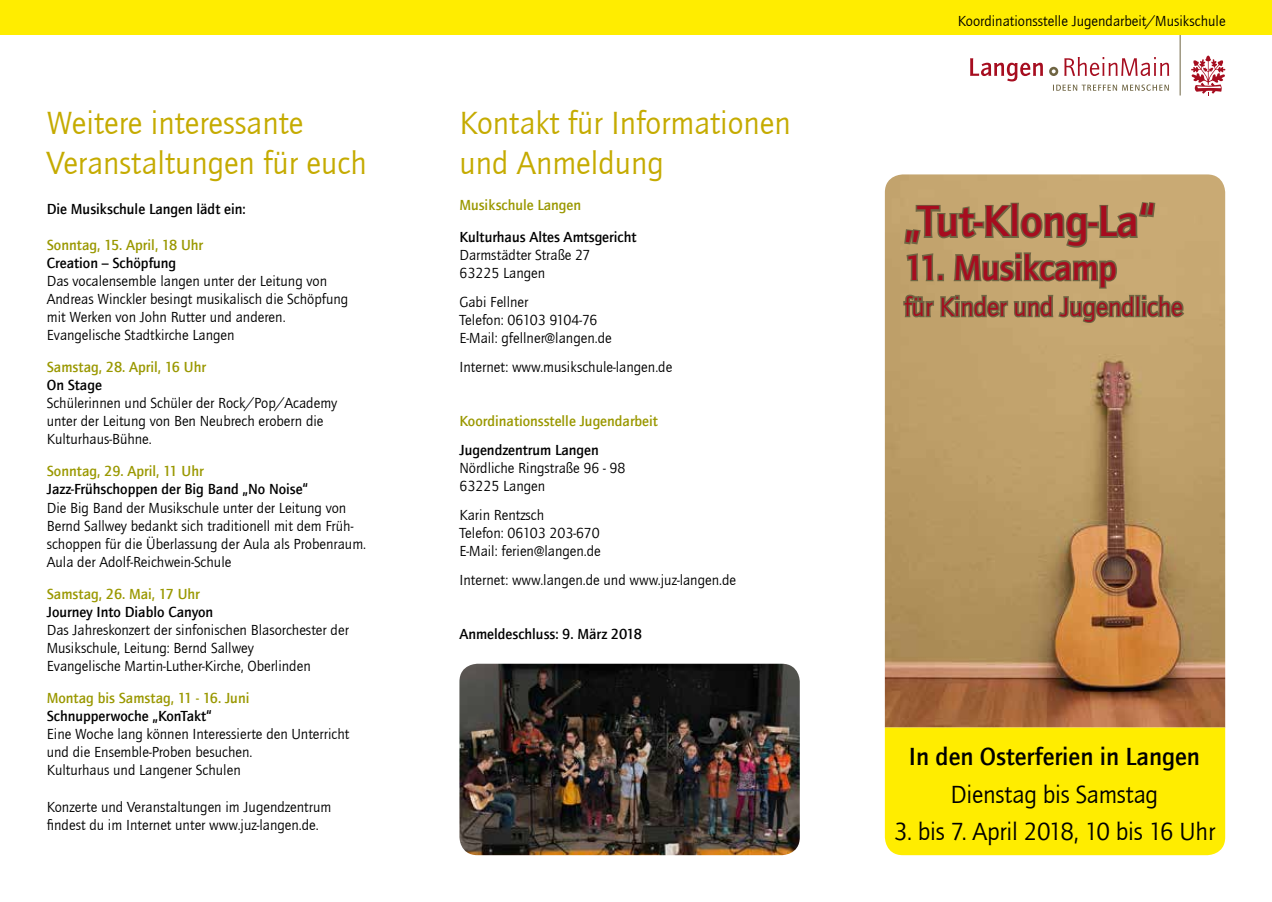
<style>
.page{position:relative;width:1272px;height:902px;background:#fff}
.page>*{position:absolute;margin:0;border:0;box-sizing:border-box;transform-origin:0 0}
.t1{font:500 45px "ITC Quay Sans Com";color:#a60d1f}
.t2{font:500 36px "ITC Quay Sans Com";color:#a60d1f}
.t3{font:33px/39.6px "ITC Quay Sans Com";color:#c5ab00}
.t4{font:27px "ITC Quay Sans Com";color:#a60d1f}
.t5{font:25.5px "ITC Quay Sans Com";letter-spacing:-.01em;color:#000}
.t6{font:500 25.5px "ITC Quay Sans Com";color:#000}
.t7{font:15px/18px "ITC Quay Sans Com";color:#000}
.t8{font:500 15px "ITC Quay Sans Com";color:#000}
.t9{font:500 15px "ITC Quay Sans Com";color:#9a9800}
</style>
<div class="page">
<svg style="left:1053px;top:84px;width:115px;height:7px"></svg>
<svg style="left:1064px;top:57px;width:105px;height:19px"></svg>
<svg style="left:1049px;top:67px;width:9px;height:9px"></svg>
<svg style="left:970px;top:58px;width:73px;height:23px"></svg>
<svg style="left:1191px;top:55px;width:34px;height:40px"></svg>
<hr style="left:1179px;top:34px;width:1px;height:61px;background:#6e6442">
<div style="left:0;top:0;width:1271px;height:34px;background:#ffed00"></div>
<img style="left:884px;top:174px;width:341px;height:553px">
<svg style="left:901px;top:174px;width:285px;height:258px;background:#b69967"></svg>
<div style="left:884px;top:727px;width:341px;height:128px;background:#ffed00"></div>
<img style="left:459px;top:663px;width:340px;height:192px">
<h3 class="t3" style="left:47px;top:103px;width:321px">Weitere interessante<br>Veranstaltungen für euch</h3>
<p class="t8" style="left:47px;top:199px;width:200px">Die Musikschule Langen lädt ein:</p>
<p class="t9" style="left:47px;top:235px;width:158px">Sonntag, 15. April, 18 Uhr</p>
<p class="t8" style="left:47px;top:253px;width:131px">Creation – Schöpfung</p>
<p class="t7" style="left:47px;top:271px;width:303px">Das vocalensemble langen unter der Leitung von Andreas Winckler besingt musikalisch die Schöpfung mit Werken von John Rutter und anderen.<br>Evangelische Stadtkirche Langen</p>
<p class="t9" style="left:47px;top:358px;width:161px">Samstag, 28. April, 16 Uhr</p>
<p class="t8" style="left:47px;top:376px;width:57px">On Stage</p>
<p class="t7" style="left:47px;top:394px;width:292px">Schülerinnen und Schüler der Rock/Pop/Academy unter der Leitung von Ben Neubrech erobern die<br>Kulturhaus-Bühne.</p>
<p class="t9" style="left:47px;top:462px;width:158px">Sonntag, 29. April, 11 Uhr</p>
<p class="t8" style="left:47px;top:480px;width:263px">Jazz-Frühschoppen der Big Band „No Noise“</p>
<p class="t7" style="left:47px;top:498px;width:321px">Die Big Band der Musikschule unter der Leitung von Bernd Sallwey bedankt sich traditionell mit dem Früh&shy;schoppen für die Überlassung der Aula als Probenraum.<br>Aula der Adolf-Reichwein-Schule</p>
<p class="t9" style="left:47px;top:584px;width:154px">Samstag, 26. Mai, 17 Uhr</p>
<p class="t8" style="left:47px;top:602px;width:168px">Journey Into Diablo Canyon</p>
<p class="t7" style="left:47px;top:620px;width:303px">Das Jahreskonzert der sinfonischen Blasorchester der<br>Musikschule, Leitung: Bernd Sallwey<br>Evangelische Martin-Luther-Kirche, Oberlinden</p>
<p class="t9" style="left:47px;top:689px;width:204px">Montag bis Samstag, 11 - 16. Juni</p>
<p class="t8" style="left:47px;top:707px;width:166px">Schnupperwoche „KonTakt“</p>
<p class="t7" style="left:47px;top:725px;width:304px">Eine Woche lang können Interessierte den Unterricht und die Ensemble-Proben besuchen.<br>Kulturhaus und Langener Schulen</p>
<p class="t7" style="left:47px;top:797px;width:286px">Konzerte und Veranstaltungen im Jugendzentrum findest du im Internet unter www.juz-langen.de.</p>
<h3 class="t3" style="left:459px;top:103px;width:333px">Kontakt für Informationen und Anmeldung</h3>
<p class="t9" style="left:459px;top:196px;width:123px">Musikschule Langen</p>
<p class="t8" style="left:459px;top:228px;width:178px">Kulturhaus Altes Amtsgericht</p>
<p class="t7" style="left:459px;top:246px;width:133px">Darmstädter Straße 27<br>63225 Langen</p>
<p class="t7" style="left:459px;top:293px;width:154px">Gabi Fellner<br>Telefon: 06103 9104-76<br>E-Mail: gfellner@langen.de</p>
<p class="t7" style="left:459px;top:358px;width:214px">Internet: www.musikschule-langen.de</p>
<p class="t9" style="left:459px;top:412px;width:200px">Koordinationsstelle Jugendarbeit</p>
<p class="t8" style="left:459px;top:440px;width:141px">Jugendzentrum Langen</p>
<p class="t7" style="left:459px;top:458px;width:168px">Nördliche Ringstraße 96 - 98<br>63225 Langen</p>
<p class="t7" style="left:459px;top:505px;width:143px">Karin Rentzsch<br>Telefon: 06103 203-670<br>E-Mail: ferien@langen.de</p>
<p class="t7" style="left:459px;top:570px;width:278px">Internet: www.langen.de und www.juz-langen.de</p>
<p class="t8" style="left:459px;top:624px;width:184px">Anmeldeschluss: 9. März 2018</p>
<p class="t7" style="left:957px;top:11px;width:269px">Koordinationsstelle Jugendarbeit/Musikschule</p>
<h1 class="t1" style="left:904px;top:194px;width:253px">„Tut-Klong-La“</h1>
<h2 class="t2" style="left:904px;top:246px;width:214px">11. Musikcamp</h2>
<h3 class="t4" style="left:904px;top:291px;width:280px">für Kinder und Jugendliche</h3>
<h3 class="t6" style="left:908px;top:741px;width:292px">In den Osterferien in Langen</h3>
<h3 class="t5" style="left:950px;top:779px;width:209px">Dienstag bis Samstag</h3>
<h3 class="t5" style="left:893px;top:816px;width:323px">3. bis 7. April 2018, 10 bis 16 Uhr</h3>
</div>
